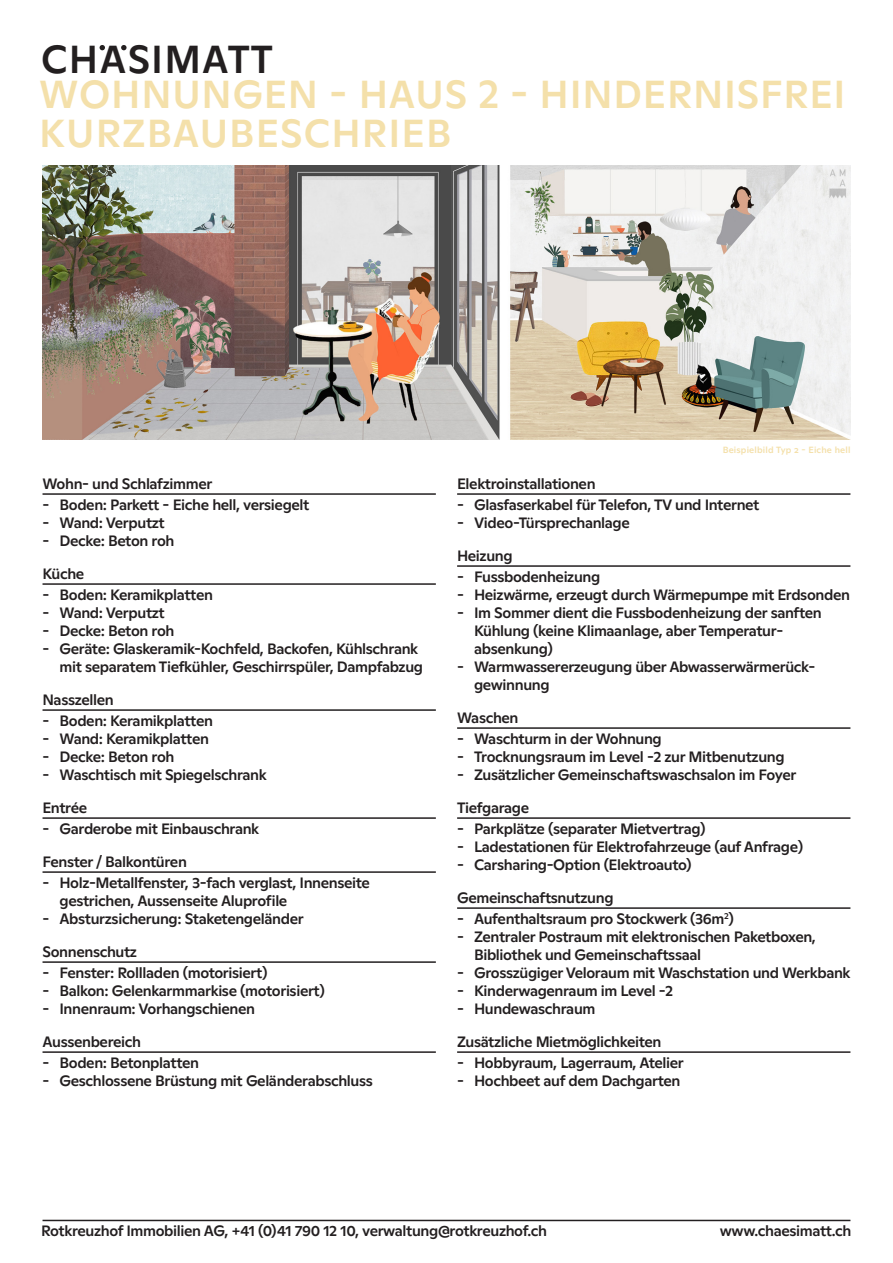
<style>
.page{position:relative;width:893px;height:1263px;background:#fff}
.page>*{position:absolute;margin:0;border:0;box-sizing:border-box;transform-origin:0 0}
.t1{font:500 39px/39px "Ginto Normal";letter-spacing:.02em;color:#f4e0aa}
.t2{font:500 39px "Ginto Normal";letter-spacing:.03em;color:#231f20}
.t3{font:500 15px/18px "Ginto Normal";letter-spacing:-.025em;color:#231f20}
.t4{font:500 9px "Ginto Normal";letter-spacing:.02em;color:#f4e0aa}
</style>
<div class="page">
<hr style="left:43px;top:1220px;width:807px;height:1px;background:#231f20">
<svg style="left:100px;top:45px;width:5px;height:5px"></svg>
<svg style="left:121px;top:45px;width:6px;height:5px"></svg>
<img style="left:43px;top:166px;width:808px;height:274px">
<hr style="left:43px;top:493px;width:393px;height:2px;background:#231f20">
<hr style="left:43px;top:583px;width:393px;height:2px;background:#231f20">
<hr style="left:43px;top:709px;width:393px;height:2px;background:#231f20">
<hr style="left:43px;top:817px;width:393px;height:2px;background:#231f20">
<hr style="left:43px;top:871px;width:393px;height:2px;background:#231f20">
<hr style="left:43px;top:961px;width:393px;height:2px;background:#231f20">
<hr style="left:43px;top:1051px;width:393px;height:2px;background:#231f20">
<hr style="left:457px;top:493px;width:393px;height:2px;background:#231f20">
<hr style="left:457px;top:565px;width:393px;height:2px;background:#231f20">
<hr style="left:457px;top:727px;width:393px;height:2px;background:#231f20">
<hr style="left:457px;top:817px;width:393px;height:2px;background:#231f20">
<hr style="left:457px;top:907px;width:393px;height:2px;background:#231f20">
<hr style="left:457px;top:1051px;width:393px;height:2px;background:#231f20">
<h1 class="t2" style="left:41px;top:30px;width:233px">CHASIMATT</h1>
<h1 class="t1" style="left:39px;top:72px;width:808px">WOHNUNGEN - HAUS 2 - HINDERNISFREI<br>KURZBAUBESCHRIEB</h1>
<p class="t3" style="left:43px;top:474px;width:171px">Wohn- und Schlafzimmer</p>
<p class="t3" style="left:43px;top:495px;width:268px">- Boden: Parkett - Eiche hell, versiegelt</p>
<p class="t3" style="left:43px;top:513px;width:124px">- Wand: Verputzt</p>
<p class="t3" style="left:43px;top:531px;width:134px">- Decke: Beton roh</p>
<p class="t3" style="left:43px;top:564px;width:43px">Küche</p>
<p class="t3" style="left:43px;top:585px;width:172px">- Boden: Keramikplatten</p>
<p class="t3" style="left:43px;top:603px;width:124px">- Wand: Verputzt</p>
<p class="t3" style="left:43px;top:621px;width:134px">- Decke: Beton roh</p>
<p class="t3" style="left:60px;top:639px;width:365px;text-indent:-17px">- Geräte: Glaskeramik-Kochfeld, Backofen, Kühlschrank mit separatem Tiefkühler, Geschirrspüler, Dampfabzug</p>
<p class="t3" style="left:43px;top:690px;width:73px">Nasszellen</p>
<p class="t3" style="left:43px;top:711px;width:172px">- Boden: Keramikplatten</p>
<p class="t3" style="left:43px;top:729px;width:168px">- Wand: Keramikplatten</p>
<p class="t3" style="left:43px;top:747px;width:134px">- Decke: Beton roh</p>
<p class="t3" style="left:43px;top:765px;width:226px">- Waschtisch mit Spiegelschrank</p>
<p class="t3" style="left:43px;top:798px;width:46px">Entrée</p>
<p class="t3" style="left:43px;top:819px;width:218px">- Garderobe mit Einbauschrank</p>
<p class="t3" style="left:43px;top:852px;width:146px">Fenster / Balkontüren</p>
<p class="t3" style="left:60px;top:873px;width:312px;text-indent:-17px">- Holz-Metallfenster, 3-fach verglast, Innenseite gestrichen, Aussenseite Aluprofile</p>
<p class="t3" style="left:43px;top:909px;width:263px">- Absturzsicherung: Staketengeländer</p>
<p class="t3" style="left:43px;top:942px;width:96px">Sonnenschutz</p>
<p class="t3" style="left:43px;top:963px;width:226px">- Fenster: Rollladen (motorisiert)</p>
<p class="t3" style="left:43px;top:981px;width:284px">- Balkon: Gelenkarmmarkise (motorisiert)</p>
<p class="t3" style="left:43px;top:999px;width:214px">- Innenraum: Vorhangschienen</p>
<p class="t3" style="left:43px;top:1032px;width:100px">Aussenbereich</p>
<p class="t3" style="left:43px;top:1053px;width:158px">- Boden: Betonplatten</p>
<p class="t3" style="left:43px;top:1071px;width:332px">- Geschlossene Brüstung mit Geländerabschluss</p>
<p class="t4" style="left:723px;top:443px;width:129px">Beispielbild Typ 2 - Eiche hell</p>
<p class="t3" style="left:457px;top:474px;width:140px">Elektroinstallationen</p>
<p class="t3" style="left:457px;top:495px;width:304px">- Glasfaserkabel für Telefon, TV und Internet</p>
<p class="t3" style="left:457px;top:513px;width:174px">- Video-Türsprechanlage</p>
<p class="t3" style="left:457px;top:546px;width:57px">Heizung</p>
<p class="t3" style="left:457px;top:567px;width:145px">- Fussbodenheizung</p>
<p class="t3" style="left:457px;top:585px;width:394px">- Heizwärme, erzeugt durch Wärmepumpe mit Erdsonden</p>
<p class="t3" style="left:474px;top:603px;width:349px;text-indent:-17px">- Im Sommer dient die Fussbodenheizung der sanften<br>Kühlung (keine Klimaanlage, aber Temperatur&shy;absenkung)</p>
<p class="t3" style="left:474px;top:657px;width:343px;text-indent:-17px">- Warmwassererzeugung über Abwasserwärmerück&shy;gewinnung</p>
<p class="t3" style="left:457px;top:708px;width:63px">Waschen</p>
<p class="t3" style="left:457px;top:729px;width:206px">- Waschturm in der Wohnung</p>
<p class="t3" style="left:457px;top:747px;width:329px">- Trocknungsraum im Level -2 zur Mitbenutzung</p>
<p class="t3" style="left:457px;top:765px;width:341px">- Zusätzlicher Gemeinschaftswaschsalon im Foyer</p>
<p class="t3" style="left:457px;top:798px;width:74px">Tiefgarage</p>
<p class="t3" style="left:457px;top:819px;width:250px">- Parkplätze (separater Mietvertrag)</p>
<p class="t3" style="left:457px;top:837px;width:347px">- Ladestationen für Elektrofahrzeuge (auf Anfrage)</p>
<p class="t3" style="left:457px;top:847px;width:236px;line-height:33px">- Carsharing-Option (Elektroauto)<br>Gemeinschaftsnutzung</p>
<p class="t3" style="left:457px;top:909px;width:278px">- Aufenthaltsraum pro Stockwerk (36m<sup>2</sup>)</p>
<p class="t3" style="left:474px;top:927px;width:343px;text-indent:-17px">- Zentraler Postraum mit elektronischen Paketboxen,<br>Bibliothek und Gemeinschaftssaal</p>
<p class="t3" style="left:457px;top:963px;width:395px">- Grosszügiger Veloraum mit Waschstation und Werkbank</p>
<p class="t3" style="left:457px;top:981px;width:217px">- Kinderwagenraum im Level -2</p>
<p class="t3" style="left:457px;top:999px;width:140px">- Hundewaschraum</p>
<p class="t3" style="left:457px;top:1032px;width:206px">Zusätzliche Mietmöglichkeiten</p>
<p class="t3" style="left:457px;top:1053px;width:228px">- Hobbyraum, Lagerraum, Atelier</p>
<p class="t3" style="left:457px;top:1071px;width:225px">- Hochbeet auf dem Dachgarten</p>
<p class="t3" style="left:41px;top:1221px;width:507px">Rotkreuzhof Immobilien AG, +41 (0)41 790 12 10, verwaltung@rotkreuzhof.ch</p>
<p class="t3" style="left:720px;top:1221px;width:133px">www.chaesimatt.ch</p>
</div>
